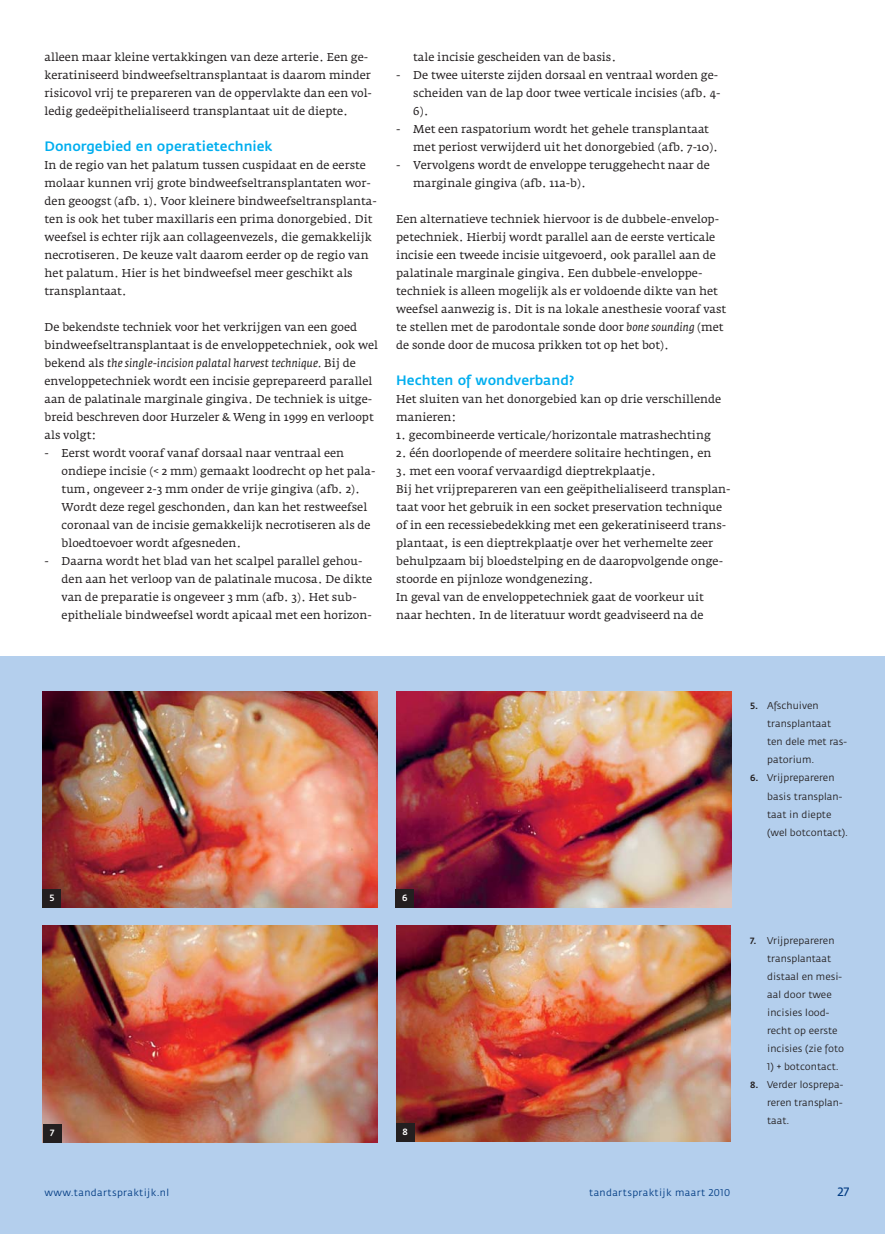
<style>
.page{position:relative;width:885px;height:1234px;background:#fff}
.page>*{position:absolute;margin:0;border:0;box-sizing:border-box;transform-origin:0 0}
.t1{font:500 13.5px "Fedra Sans";color:#00aeef}
.t2{font:12px "Fedra Sans";color:#013b82}
.t3{font:11.25px/18px "Fedra Serif A";color:#231f20}
.t4{font:9.75px/18px "Fedra Sans";color:#231f20}
.t5{font:9.75px "Fedra Sans";letter-spacing:.035em;color:#013b82}
.t6{font:500 9px "Fedra Sans";color:#fff}
.s1{font-style:italic}
.s2{font-weight:500;font-size:9px}
</style>
<div class="page">
<div style="left:0;top:655px;width:884px;height:578px;background:#b4cfed"></div>
<img style="left:43px;top:691px;width:335px;height:216px">
<div style="left:43px;top:889px;width:18px;height:18px;background:#231f20"></div>
<img style="left:396px;top:691px;width:335px;height:216px">
<div style="left:396px;top:888px;width:18px;height:19px;background:#231f20"></div>
<img style="left:43px;top:925px;width:334px;height:216px">
<div style="left:43px;top:1123px;width:18px;height:18px;background:#231f20"></div>
<img style="left:396px;top:925px;width:334px;height:216px">
<div style="left:396px;top:1123px;width:18px;height:18px;background:#231f20"></div>
<p class="t3" style="left:45px;top:49px;width:329px">alleen maar kleine vertakkingen van deze arterie. Een ge&shy;keratiniseerd bindweefseltransplantaat is daarom minder risicovol vrij te prepareren van de oppervlakte dan een vol&shy;ledig gedeëpithelialiseerd transplantaat uit de diepte.</p>
<p class="t1" style="left:45px;top:141px;width:229px">Donorgebied en operatietechniek</p>
<p class="t3" style="left:45px;top:157px;width:334px">In de regio van het palatum tussen cuspidaat en de eerste molaar kunnen vrij grote bindweefseltransplantaten wor&shy;den geoogst (afb. 1). Voor kleinere bindweefseltransplanta&shy;ten is ook het tuber maxillaris een prima donorgebied. Dit weefsel is echter rijk aan collageenvezels, die gemakkelijk necrotiseren. De keuze valt daarom eerder op de regio van het palatum. Hier is het bindweefsel meer geschikt als transplantaat.</p>
<p class="t3" style="left:45px;top:319px;width:335px">De bekendste techniek voor het verkrijgen van een goed bindweefseltransplantaat is de enveloppetechniek, ook wel bekend als <span class="s1">the single-incision palatal harvest technique.</span> Bij de enveloppetechniek wordt een incisie geprepareerd parallel aan de palatinale marginale gingiva. De techniek is uitge&shy;breid beschreven door Hurzeler &amp; Weng in 1999 en verloopt als volgt:</p>
<p class="t3" style="left:62px;top:445px;width:315px;text-indent:-17px">- Eerst wordt vooraf vanaf dorsaal naar ventraal een ondiepe incisie (&lt; 2 mm) gemaakt loodrecht op het pala&shy;tum, ongeveer 2-3 mm onder de vrije gingiva (afb. 2).<br>Wordt deze regel geschonden, dan kan het restweefsel coronaal van de incisie gemakkelijk necrotiseren als de bloedtoevoer wordt afgesneden.</p>
<p class="t3" style="left:62px;top:553px;width:312px;text-indent:-17px">- Daarna wordt het blad van het scalpel parallel gehou&shy;den aan het verloop van de palatinale mucosa. De dikte van de preparatie is ongeveer 3 mm (afb. 3). Het sub&shy;epitheliale bindweefsel wordt apicaal met een horizon-</p>
<p class="t3" style="left:413px;top:49px;width:204px">tale incisie gescheiden van de basis.</p>
<p class="t3" style="left:413px;top:67px;width:308px;text-indent:-17px">- De twee uiterste zijden dorsaal en ventraal worden ge&shy;scheiden van de lap door twee verticale incisies (afb. 4-<br>6).</p>
<p class="t3" style="left:413px;top:121px;width:306px;text-indent:-17px">- Met een raspatorium wordt het gehele transplantaat met periost verwijderd uit het donorgebied (afb. 7-10).</p>
<p class="t3" style="left:413px;top:157px;width:298px;text-indent:-17px">- Vervolgens wordt de enveloppe teruggehecht naar de marginale gingiva (afb. 11a-b).</p>
<p class="t3" style="left:396px;top:211px;width:331px">Een alternatieve techniek hiervoor is de dubbele-envelop&shy;petechniek. Hierbij wordt parallel aan de eerste verticale incisie een tweede incisie uitgevoerd, ook parallel aan de palatinale marginale gingiva. Een dubbele-enveloppe&shy;techniek is alleen mogelijk als er voldoende dikte van het weefsel aanwezig is. Dit is na lokale anesthesie vooraf vast te stellen met de parodontale sonde door <span class="s1">bone sounding</span> (met de sonde door de mucosa prikken tot op het bot).</p>
<p class="t1" style="left:396px;top:375px;width:180px">Hechten of wondverband?</p>
<p class="t3" style="left:396px;top:391px;width:326px">Het sluiten van het donorgebied kan op drie verschillende manieren:</p>
<p class="t3" style="left:396px;top:427px;width:316px">1. gecombineerde verticale/horizontale matrashechting</p>
<p class="t3" style="left:396px;top:445px;width:316px">2. één doorlopende of meerdere solitaire hechtingen, en</p>
<p class="t3" style="left:396px;top:463px;width:336px">3. met een vooraf vervaardigd dieptrekplaatje.<br>Bij het vrijprepareren van een geëpithelialiseerd transplan&shy;taat voor het gebruik in een socket preservation technique of in een recessiebedekking met een gekeratiniseerd trans&shy;plantaat, is een dieptrekplaatje over het verhemelte zeer behulpzaam bij bloedstelping en de daaropvolgende onge&shy;stoorde en pijnloze wondgenezing.<br>In geval van de enveloppetechniek gaat de voorkeur uit naar hechten. In de literatuur wordt geadviseerd na de</p>
<p class="t6" style="left:49px;top:894px;width:7px">5</p>
<p class="t6" style="left:402px;top:893px;width:7px">6</p>
<p class="t6" style="left:50px;top:1128px;width:6px">7</p>
<p class="t6" style="left:402px;top:1127px;width:7px">8</p>
<p class="t4" style="left:767px;top:697px;width:81px;text-indent:-17px"><span class="s2">5.</span> Afschuiven transplantaat ten dele met ras&shy;patorium.</p>
<p class="t4" style="left:767px;top:769px;width:82px;text-indent:-17px"><span class="s2">6.</span> Vrijprepareren basis transplan&shy;taat in diepte (wel botcontact).</p>
<p class="t4" style="left:767px;top:931px;width:79px;text-indent:-17px"><span class="s2">7.</span> Vrijprepareren transplantaat distaal en mesi&shy;aal door twee incisies lood&shy;recht op eerste incisies (zie foto</p>
<p class="t4" style="left:767px;top:1057px;width:73px">1) + botcontact.</p>
<p class="t4" style="left:767px;top:1075px;width:78px;text-align:justify;text-indent:-17px"><span class="s2">8.</span> Verder losprepa&shy;reren transplan&shy;taat.</p>
<p class="t5" style="left:44px;top:1188px;width:126px">www.tandartspraktijk.nl</p>
<p class="t5" style="left:589px;top:1188px;width:142px">tandartspraktijk maart 2010</p>
<p class="t2" style="left:837px;top:1186px;width:13px">27</p>
</div>
